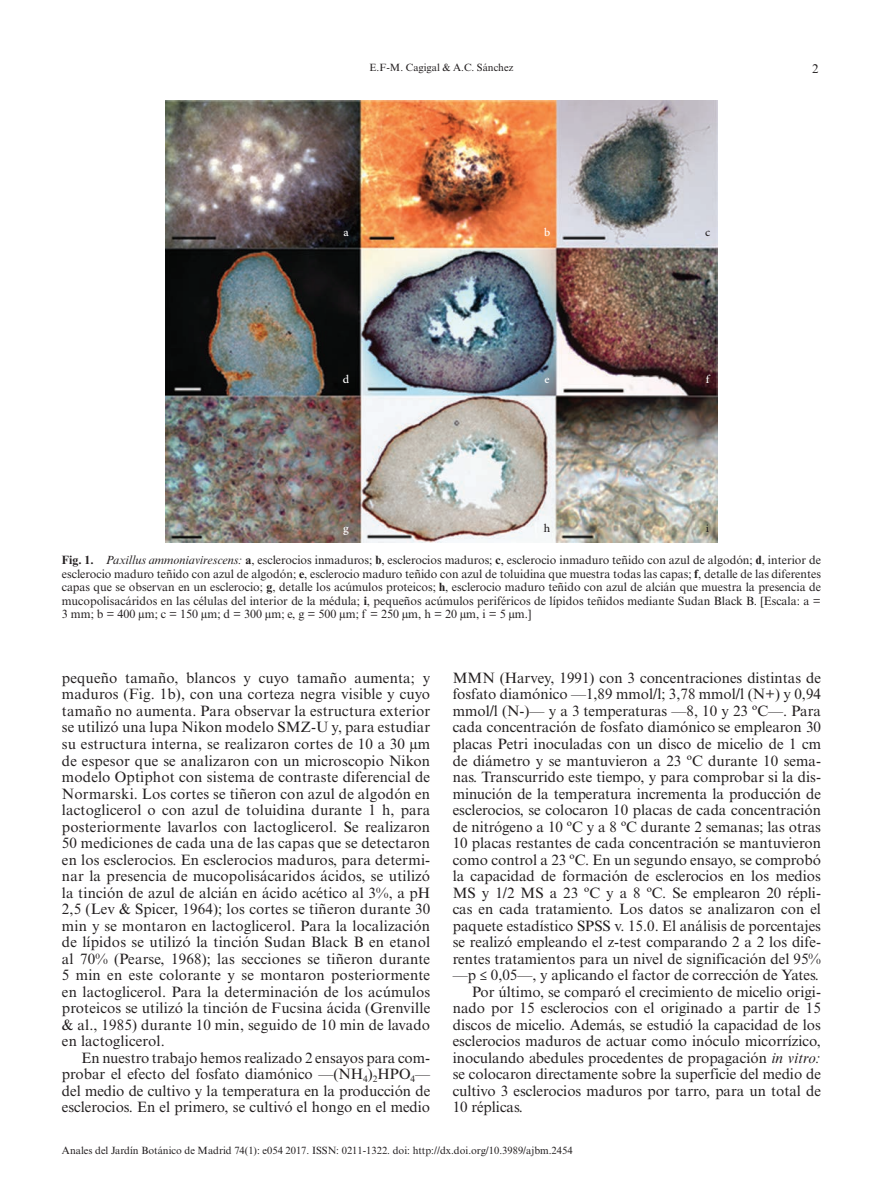
<style>
.page{position:relative;width:893px;height:1191px;background:#fff}
.page>*{position:absolute;margin:0;border:0;box-sizing:border-box;transform-origin:0 0}
.t1{font:16.5px "Adobe Arabic";color:#fff}
.t2{font:16.5px "Adobe Arabic";color:#231f20}
.Text{font:15px/16.5px "Times New Roman MT Std";color:#231f20;text-align:justify}
.LRH{font:12.75px "Times New Roman MT Std";color:#231f20}
.Fig_leg{font:12px/13.5px "Times New Roman MT Std";color:#231f20;text-align:justify}
.t3{font:10.5px "Times New Roman MT Std";color:#231f20}
.s1{font-weight:700}
.s2{font-style:italic}
</style>
<div class="page">
<img style="left:165px;top:100px;width:553px;height:442px">
<p class="t3" style="left:370px;top:61px;width:145px">E.F-M. Cagigal &amp; A.C. Sánchez</p>
<p class="LRH" style="left:812px;top:61px;width:8px">2</p>
<p class="t1" style="left:343px;top:220px;width:7px">a</p>
<p class="t1" style="left:544px;top:220px;width:8px">b</p>
<p class="t2" style="left:705px;top:220px;width:7px">c</p>
<p class="t1" style="left:343px;top:368px;width:8px">d</p>
<p class="t1" style="left:545px;top:368px;width:7px">e</p>
<p class="t1" style="left:706px;top:368px;width:5px">f</p>
<p class="t1" style="left:343px;top:516px;width:7px">g</p>
<p class="t2" style="left:544px;top:516px;width:8px">h</p>
<p class="t2" style="left:706px;top:516px;width:5px">i</p>
<p class="Fig_leg" style="left:62px;top:553px;width:760px"><span class="s1">Fig. 1.</span> <span class="s2">Paxillus ammoniavirescens:</span> <span class="s1">a</span>, esclerocios inmaduros; <span class="s1">b</span>, esclerocios maduros; <span class="s1">c</span>, esclerocio inmaduro teñido con azul de algodón; <span class="s1">d</span>, interior de esclerocio maduro teñido con azul de algodón; <span class="s1">e</span>, esclerocio maduro teñido con azul de toluidina que muestra todas las capas; <span class="s1">f</span>, detalle de las diferentes capas que se observan en un esclerocio; <span class="s1">g</span>, detalle los acúmulos proteicos; <span class="s1">h</span>, esclerocio maduro teñido con azul de alcián que muestra la presencia de mucopolisacáridos en las células del interior de la médula; <span class="s1">i</span>, pequeños acúmulos periféricos de lípidos teñidos mediante Sudan Black B. [Escala: a = 3 mm; b = 400 μm; c = 150 μm; d = 300 μm; e, g = 500 μm; f = 250 μm, h = 20 μm, i = 5 μm.]</p>
<p class="Text" style="left:62px;top:669px;width:370px">pequeño tamaño, blancos y cuyo tamaño aumenta; y maduros (Fig. 1b), con una corteza negra visible y cuyo tamaño no aumenta. Para observar la estructura exterior se utilizó una lupa Nikon modelo SMZ-U y, para estudiar su estructura interna, se realizaron cortes de 10 a 30 µm de espesor que se analizaron con un microscopio Nikon modelo Optiphot con sistema de contraste diferencial de Normarski. Los cortes se tiñeron con azul de algodón en lactoglicerol o con azul de toluidina durante 1 h, para posteriormente lavarlos con lactoglicerol. Se realizaron 50 mediciones de cada una de las capas que se detectaron en los esclerocios. En esclerocios maduros, para determi&shy;nar la presencia de mucopolisácaridos ácidos, se utilizó la tinción de azul de alcián en ácido acético al 3%, a pH 2,5 (Lev &amp; Spicer, 1964); los cortes se tiñeron durante 30 min y se montaron en lactoglicerol. Para la localización de lípidos se utilizó la tinción Sudan Black B en etanol al 70% (Pearse, 1968); las secciones se tiñeron durante 5 min en este colorante y se montaron posteriormente en lactoglicerol. Para la determinación de los acúmulos proteicos se utilizó la tinción de Fucsina ácida (Grenville &amp; al., 1985) durante 10 min, seguido de 10 min de lavado en lactoglicerol.</p>
<p class="Text" style="left:62px;top:1049px;width:370px;text-indent:20px">En nuestro trabajo hemos realizado 2 ensayos para com&shy;probar el efecto del fosfato diamónico —(NH<sub>4</sub>)<sub>2</sub>HPO<sub>4</sub>— del medio de cultivo y la temperatura en la producción de esclerocios. En el primero, se cultivó el hongo en el medio</p>
<p class="Text" style="left:453px;top:669px;width:370px">MMN (Harvey, 1991) con 3 concentraciones distintas de fosfato diamónico —1,89 mmol/l; 3,78 mmol/l (N+) y 0,94 mmol/l (N-)— y a 3 temperaturas —8, 10 y 23 ºC—. Para cada concentración de fosfato diamónico se emplearon 30 placas Petri inoculadas con un disco de micelio de 1 cm de diámetro y se mantuvieron a 23 ºC durante 10 sema&shy;nas. Transcurrido este tiempo, y para comprobar si la dis&shy;minución de la temperatura incrementa la producción de esclerocios, se colocaron 10 placas de cada concentración de nitrógeno a 10 ºC y a 8 ºC durante 2 semanas; las otras 10 placas restantes de cada concentración se mantuvieron como control a 23 ºC. En un segundo ensayo, se comprobó la capacidad de formación de esclerocios en los medios MS y 1/2 MS a 23 ºC y a 8 ºC. Se emplearon 20 répli&shy;cas en cada tratamiento. Los datos se analizaron con el paquete estadístico SPSS v. 15.0. El análisis de porcentajes se realizó empleando el z-test comparando 2 a 2 los dife&shy;rentes tratamientos para un nivel de significación del 95% —p ≤ 0,05—, y aplicando el factor de corrección de Yates.</p>
<p class="Text" style="left:453px;top:983px;width:370px;text-indent:20px">Por último, se comparó el crecimiento de micelio origi&shy;nado por 15 esclerocios con el originado a partir de 15 discos de micelio. Además, se estudió la capacidad de los esclerocios maduros de actuar como inóculo micorrízico, inoculando abedules procedentes de propagación <span class="s2">in vitro: </span>se colocaron directamente sobre la superficie del medio de cultivo 3 esclerocios maduros por tarro, para un total de 10 réplicas.</p>
<p class="t3" style="left:62px;top:1144px;width:512px">Anales del Jardín Botánico de Madrid 74(1): e054 2017. ISSN: 0211-1322. doi: http://dx.doi.org/10.3989/ajbm.2454</p>
</div>
